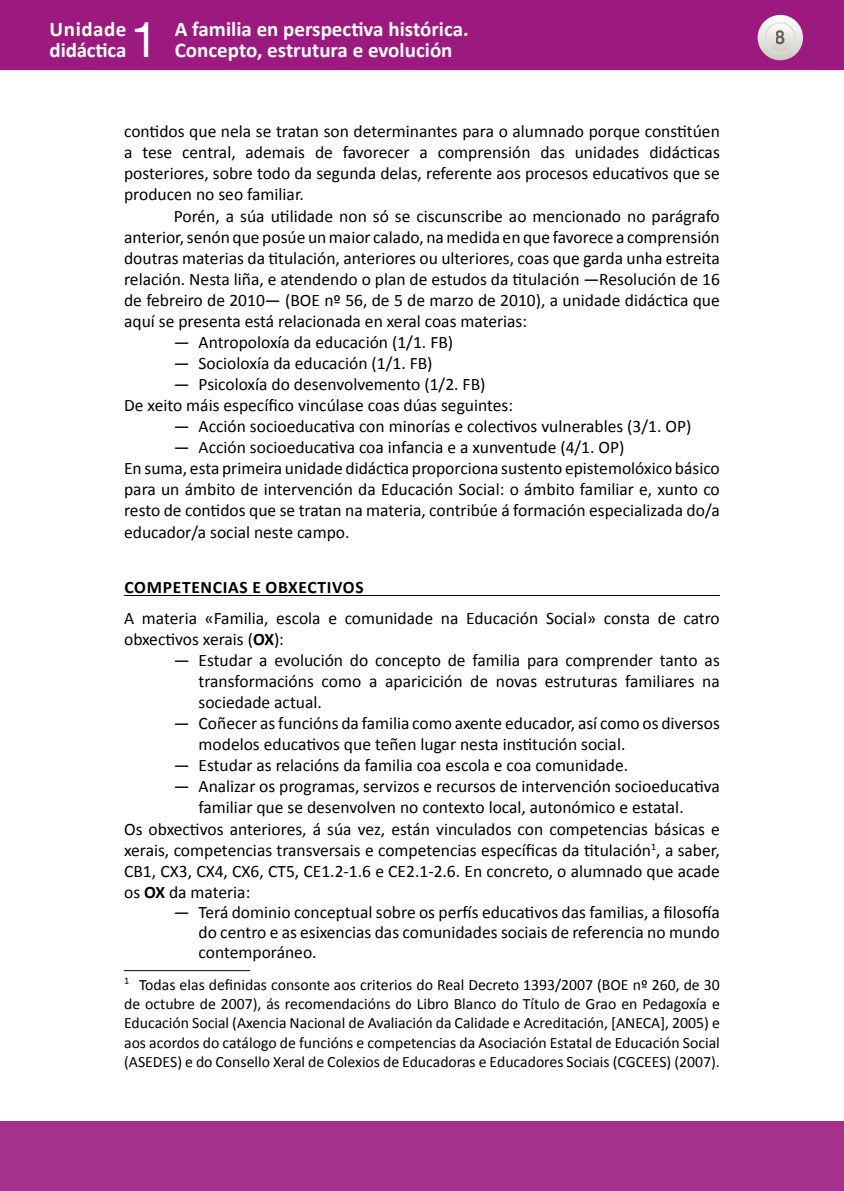
<style>
.page{position:relative;width:844px;height:1191px;background:#fff}
.page>*{position:absolute;margin:0;border:0;box-sizing:border-box;transform-origin:0 0}
.t1{font:49px "Helvetica Neue LT Std";color:#fff}
.t2{font:700 21px/21px "Calibri";color:#fff}
.t3{font:700 19.25px "Helvetica Neue LT Std";color:#000;scale:.9 1}
.TXTO_sin_SANGRE{font:17.5px/21px "Calibri";color:#000;text-align:justify}
.TEXTO{font:17.5px/21px "Calibri";color:#000;text-align:justify}
.TXTO{font:17.5px/21px "Calibri";color:#000;text-align:justify}
._0º_Epigrafe{font:700 17.5px "Calibri";letter-spacing:.04em;color:#000}
.NOTA{font:15.75px/19.2px "Calibri";color:#000;text-align:justify}
.s1{font-weight:700}
</style>
<div class="page">
<div style="left:0;top:0;width:843px;height:69px;background:#9c1a7f"></div>
<svg style="left:757px;top:15px;width:45px;height:45px"></svg>
<svg style="left:765px;top:23px;width:29px;height:29px"></svg>
<div style="left:764px;top:22px;width:31px;height:31px;border:1px solid #dfdeda;border-radius:50%"></div>
<div style="left:0;top:1121px;width:843px;height:70px;background:#a6318c"></div>
<hr style="left:124px;top:595px;width:595px;height:1px;background:#000">
<hr style="left:124px;top:970px;width:126px;height:1px;background:#000">
<p class="t2" style="left:50px;top:19px;width:78px">Unidade didáctica</p>
<h1 class="t1" style="left:131px;top:11px;width:29px">1</h1>
<p class="t2" style="left:175px;top:19px;width:295px">A familia en perspectiva histórica.<br>Concepto, estrutura e evolución</p>
<p class="t3" style="left:775px;top:26px;width:12px">8</p>
<p class="TXTO_sin_SANGRE" style="left:124px;top:121px;width:597px">contidos que nela se tratan son determinantes para o alumnado porque constitúen a tese central, ademais de favorecer a comprensión das unidades didácticas posteriores, sobre todo da segunda delas, referente aos procesos educativos que se producen no seo familiar.</p>
<p class="TXTO" style="left:124px;top:205px;width:597px;text-indent:50px">Porén, a súa utilidade non só se ciscunscribe ao mencionado no parágrafo anterior, senón que posúe un maior calado, na medida en que favorece a comprensión doutras materias da titulación, anteriores ou ulteriores, coas que garda unha estreita relación. Nesta liña, e atendendo o plan de estudos da titulación —Resolución de 16 de febreiro de 2010— (BOE nº 56, de 5 de marzo de 2010), a unidade didáctica que aquí se presenta está relacionada en xeral coas materias:</p>
<p class="TEXTO" style="left:174px;top:332px;width:281px">— Antropoloxía da educación (1/1. FB)</p>
<p class="TEXTO" style="left:174px;top:353px;width:260px">— Socioloxía da educación (1/1. FB)</p>
<p class="TEXTO" style="left:174px;top:374px;width:313px">— Psicoloxía do desenvolvemento (1/2. FB)</p>
<p class="TXTO_sin_SANGRE" style="left:124px;top:395px;width:390px">De xeito máis específico vincúlase coas dúas seguintes:</p>
<p class="TEXTO" style="left:174px;top:416px;width:519px">— Acción socioeducativa con minorías e colectivos vulnerables (3/1. OP)</p>
<p class="TEXTO" style="left:174px;top:437px;width:452px">— Acción socioeducativa coa infancia e a xunventude (4/1. OP)</p>
<p class="TXTO_sin_SANGRE" style="left:124px;top:458px;width:597px">En suma, esta primeira unidade didáctica proporciona sustento epistemolóxico básico para un ámbito de intervención da Educación Social: o ámbito familiar e, xunto co resto de contidos que se tratan na materia, contribúe á formación especializada do/a educador/a social neste campo.</p>
<p class="_0º_Epigrafe" style="left:124px;top:576px;width:241px">COMPETENCIAS E OBXECTIVOS</p>
<p class="TXTO_sin_SANGRE" style="left:124px;top:608px;width:597px">A materia «Familia, escola e comunidade na Educación Social» consta de catro obxectivos xerais (<span class="s1">OX</span>):</p>
<p class="TEXTO" style="left:198px;top:650px;width:522px;text-indent:-25px">— Estudar a evolución do concepto de familia para comprender tanto as transformacións como a aparicición de novas estruturas familiares na sociedade actual.</p>
<p class="TEXTO" style="left:198px;top:713px;width:522px;text-indent:-25px">— Coñecer as funcións da familia como axente educador, así como os diversos modelos educativos que teñen lugar nesta institución social.</p>
<p class="TEXTO" style="left:174px;top:755px;width:456px">— Estudar as relacións da familia coa escola e coa comunidade.</p>
<p class="TEXTO" style="left:198px;top:776px;width:522px;text-indent:-25px">— Analizar os programas, servizos e recursos de intervención socioeducativa familiar que se desenvolven no contexto local, autonómico e estatal.</p>
<p class="TXTO_sin_SANGRE" style="left:124px;top:818px;width:597px">Os obxectivos anteriores, á súa vez, están vinculados con competencias básicas e xerais, competencias transversais e competencias específicas da titulación<sup>1</sup>, a saber, CB1, CX3, CX4, CX6, CT5, CE1.2-1.6 e CE2.1-2.6. En concreto, o alumnado que acade os <span class="s1">OX</span> da materia:</p>
<p class="TEXTO" style="left:198px;top:902px;width:522px;line-height:20.1px;text-indent:-25px">— Terá dominio conceptual sobre os perfís educativos das familias, a filosofía do centro e as esixencias das comunidades sociais de referencia no mundo contemporáneo.</p>
<p class="NOTA" style="left:124px;top:975px;width:597px"><sup>1</sup> Todas elas definidas consonte aos criterios do Real Decreto 1393/2007 (BOE nº 260, de 30 de octubre de 2007), ás recomendacións do Libro Blanco do Título de Grao en Pedagoxía e Educación Social (Axencia Nacional de Avaliación da Calidade e Acreditación, [ANECA], 2005) e aos acordos do catálogo de funcións e competencias da Asociación Estatal de Educación Social (ASEDES) e do Consello Xeral de Colexios de Educadoras e Educadores Sociais (CGCEES) (2007).</p>
</div>
